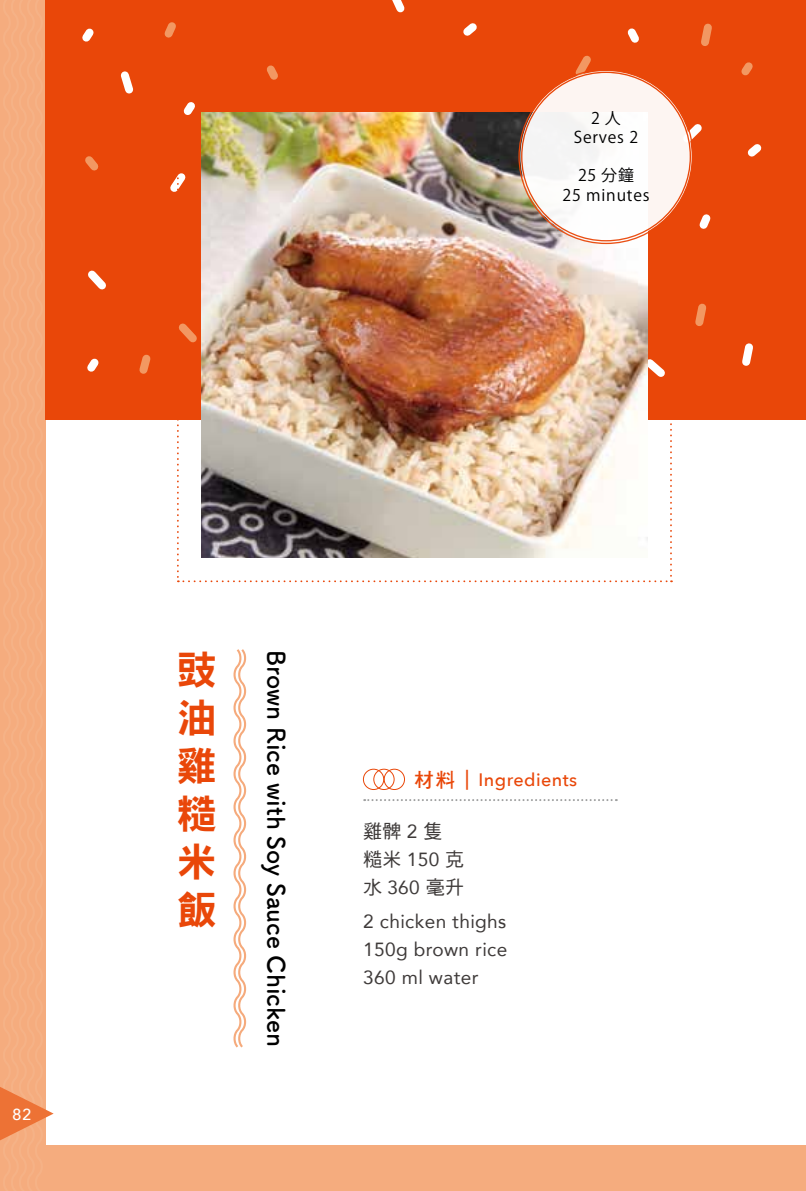
<style>
.page{position:relative;width:806px;height:1191px;background:#fff}
.page>*{position:absolute;margin:0;border:0;box-sizing:border-box;transform-origin:0 0}
.t1{font:40px/48px "DF Hei HK W9";color:#e94709;text-align:justify}
.t2{font:700 24px "Tsuku A Rd Gothic";color:#000}
.t3{font:19px/28px "Avenir";letter-spacing:.02em;color:#3e3a39;text-align:justify}
.t4{font:19px/28px "DF Hei HK W5";color:#3e3a39}
.t5{font:500 18px "Avenir Next";letter-spacing:.025em;color:#e94709}
.t6{font:16px/19.2px "Koz Go Pr 6 N";letter-spacing:.05em;color:#000;text-align:center}
.t7{font:500 16px "Avenir Next";color:#fff}
.s1{font-family:"DF Hei HK W7";font-weight:400;font-size:20px}
.s2{font-family:"Avenir"}
</style>
<div class="page">
<hr style="left:805px;top:0;width:1px;height:45px;background:#f5ac7e">
<hr style="left:805px;top:1145px;width:1px;height:46px;background:#f5ac7e">
<div style="left:0;top:1145px;width:805px;height:46px;background:#f5ac7e"></div>
<div style="left:45px;top:0;width:760px;height:420px;background:#e94709"></div>
<svg style="left:747px;top:144px;width:15px;height:13px"></svg>
<svg style="left:742px;top:343px;width:11px;height:23px"></svg>
<svg style="left:741px;top:62px;width:12px;height:14px"></svg>
<svg style="left:0;top:0;width:54px;height:1145px;background:#f4ab7f"></svg>
<svg style="left:82px;top:0;width:630px;height:582px"></svg>
<img style="left:202px;top:112px;width:444px;height:445px">
<div style="left:520px;top:71px;width:171px;height:171px;background:#fdf5f4;border-radius:50%"></div>
<svg style="left:233px;top:649px;width:14px;height:399px"></svg>
<svg style="left:364px;top:799px;width:252px;height:2px"></svg>
<div style="left:363px;top:769px;width:21px;height:20px;border:1px solid #e94709;border-radius:50%"></div>
<div style="left:373px;top:769px;width:21px;height:20px;border:1px solid #e94709;border-radius:50%"></div>
<div style="left:384px;top:769px;width:20px;height:20px;border:1px solid #e94709;border-radius:50%"></div>
<p class="t6" style="left:573px;top:109px;width:66px">2 人<br>Serves 2</p>
<p class="t6" style="left:562px;top:166px;width:89px">25 分鐘<br>25 minutes</p>
<p class="t7" style="left:12px;top:1100px;width:21px">82</p>
<h1 class="t1" style="left:177px;top:645px;width:40px">豉油雞糙米飯</h1>
<p class="t2" style="left:295px;top:650px;width:398px;rotate:90deg">Brown Rice with Soy Sauce Chicken</p>
<p class="t5" style="left:414px;top:764px;width:164px"><span class="s1">材料 |</span> Ingredients</p>
<p class="t4" style="left:363px;top:817px;width:103px">雞髀 <span class="s2">2</span> 隻糙米 <span class="s2">150</span> 克水 <span class="s2">360</span> 毫升</p>
<p class="t3" style="left:363px;top:907px;width:146px">2 chicken thighs 150g brown rice 360 ml water</p>
</div>
